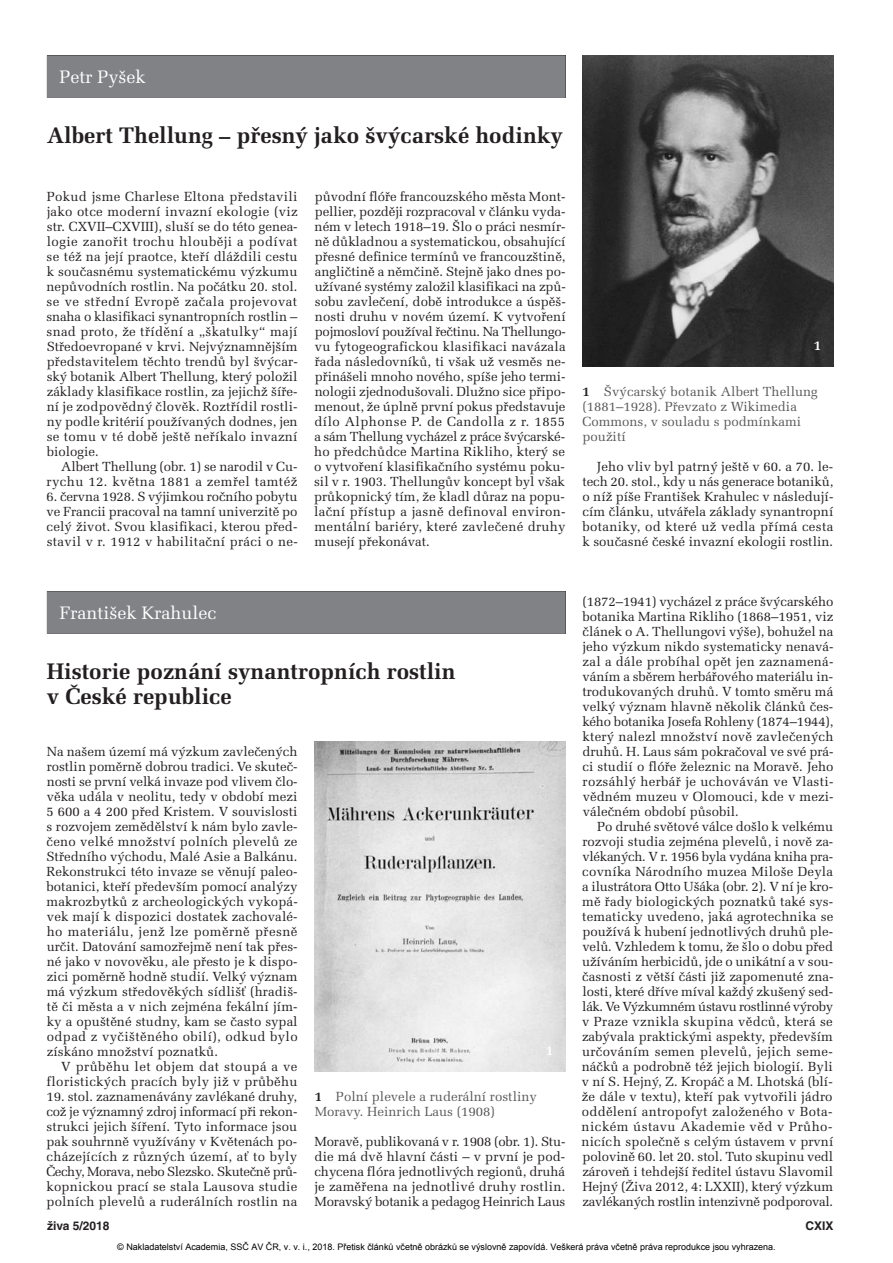
<style>
.page{position:relative;width:893px;height:1263px;background:#fff}
.page>*{position:absolute;margin:0;border:0;box-sizing:border-box;transform-origin:0 0}
.t1{font:700 22.5px/25.5px "Melior CE";color:#231f20}
.t2{font:18px "Melior CE";color:#fff}
.t3{font:700 13.5px "Melior CE";color:#fff}
.t4{font:13.2px/15px "Melior CE";letter-spacing:.015em;color:#231f20;text-align:justify}
.t5{font:13.2px/15px "Melior CE";color:#57585a}
.t6{font:13.2px/15px "Melior CE";letter-spacing:.035em;color:#231f20;text-align:right}
.t7{font:700 12px "Helvetica CE";color:#231f20}
.t8{font:9px "Arial";color:#000}
.s1{font-weight:700;color:#231f20}
</style>
<div class="page">
<div style="left:47px;top:55px;width:519px;height:43px;background:#808285"></div>
<div style="left:47px;top:591px;width:519px;height:43px;background:#808285"></div>
<img style="left:583px;top:55px;width:250px;height:311px">
<img style="left:315px;top:741px;width:251px;height:330px">
<h2 class="t2" style="left:60px;top:70px;width:88px">Petr Pyšek</h2>
<h1 class="t1" style="left:47px;top:125px;width:518px">Albert Thellung – přesný jako švýcarské hodinky</h1>
<p class="t4" style="left:46px;top:191px;width:253px">Pokud jsme Charlese Eltona představili jako otce moderní invazní ekologie (viz str. CXVII–CXVIII), sluší se do této genea&shy;logie zanořit trochu hlouběji a podívat se též na její praotce, kteří dláždili cestu k současnému systematickému výzkumu nepůvodních rostlin. Na počátku 20. stol. se ve střední Evropě začala projevovat snaha o klasifikaci synantropních rostlin – snad proto, že třídění a „škatulky“ mají Středoevropané v krvi. Nejvýznamnějším představitelem těchto trendů byl švýcar&shy;ský botanik Albert Thellung, který položil základy klasifikace rostlin, za jejichž šíře&shy;ní je zodpovědný člověk. Roztřídil rostli&shy;ny podle kritérií používaných dodnes, jen se tomu v té době ještě neříkalo invazní biologie.</p>
<p class="t6" style="left:47px;top:461px;width:252px">Albert Thellung (obr. 1) se narodil v Cu - rychu 12. května 1881 a zemřel tamtéž</p>
<p class="t4" style="left:46px;top:491px;width:253px">6. června 1928. S výjimkou ročního pobytu ve Francii pracoval na tamní univerzitě po celý život. Svou klasifikaci, kterou před&shy;stavil v r. 1912 v habilitační práci o ne -</p>
<p class="t4" style="left:314px;top:191px;width:253px">původní flóře francouzského města Mont&shy;pellier, později rozpracoval v článku vyda&shy;ném v letech 1918–19. Šlo o práci nesmír&shy;ně důkladnou a systematickou, obsahující přesné definice termínů ve francouzštině, angličtině a němčině. Stejně jako dnes po - užívané systémy založil klasifikaci na způ&shy;sobu zavlečení, době introdukce a úspěš&shy;nosti druhu v novém území. K vytvoření pojmosloví používal řečtinu. Na Thellungo - vu fytogeografickou klasifikaci navázala řada následovníků, ti však už vesměs ne - přinášeli mnoho nového, spíše jeho termi&shy;nologii zjednodušovali. Dlužno sice připo - menout, že úplně první pokus představuje dílo Alphonse P. de Candolla z r. 1855 a sám Thellung vycházel z práce švýcarské&shy;ho předchůdce Martina Rikliho, který se o vytvoření klasifikačního systému poku&shy;sil v r. 1903. Thellungův koncept byl však průkopnický tím, že kladl důraz na popu&shy;lační přístup a jasně definoval environ&shy;mentální bariéry, které zavlečené druhy musejí překonávat.</p>
<p class="t3" style="left:814px;top:341px;width:9px">1</p>
<p class="t5" style="left:582px;top:386px;width:237px"><span class="s1">1</span> Švýcarský botanik Albert Thellung (1881–1928). Převzato z Wikimedia<br>Commons, v souladu s podmínkami použití</p>
<p class="t4" style="left:582px;top:461px;width:252px;text-indent:15px">Jeho vliv byl patrný ještě v 60. a 70. le - tech 20. stol., kdy u nás generace botaniků, o níž píše František Krahulec v následují&shy;cím článku, utvářela základy synantropní botaniky, od které už vedla přímá cesta k současné české invazní ekologii rostlin.</p>
<h2 class="t2" style="left:60px;top:606px;width:158px">František Krahulec</h2>
<h1 class="t1" style="left:47px;top:661px;width:410px">Historie poznání synantropních rostlin v České republice</h1>
<p class="t4" style="left:47px;top:746px;width:253px">Na našem území má výzkum zavlečených rostlin poměrně dobrou tradici. Ve skuteč - nosti se první velká invaze pod vlivem člo&shy;věka udála v neolitu, tedy v období mezi 5 600 a 4 200 před Kristem. V souvislosti s rozvojem zemědělství k nám bylo zavle&shy;čeno velké množství polních plevelů ze Středního východu, Malé Asie a Balkánu.<br>Rekonstrukci této invaze se věnují paleo&shy;botanici, kteří především pomocí analýzy makrozbytků z archeologických vykopá&shy;vek mají k dispozici dostatek zachovalé&shy;ho materiálu, jenž lze poměrně přesně určit. Datování samozřejmě není tak přes&shy;né jako v novověku, ale přesto je k dispo&shy;zici poměrně hodně studií. Velký význam má výzkum středověkých sídlišť (hradiš&shy;tě či města a v nich zejména fekální jím&shy;ky a opuštěné studny, kam se často sypal odpad z vyčištěného obilí), odkud bylo získáno množství poznatků.</p>
<p class="t4" style="left:47px;top:1061px;width:252px;text-align:right">V průběhu let objem dat stoupá a ve floristických pracích byly již v průběhu</p>
<p class="t4" style="left:46px;top:1091px;width:253px">19. stol. zaznamenávány zavlékané druhy, což je významný zdroj informací při rekon&shy;strukci jejich šíření. Tyto informace jsou pak souhrnně využívány v Květenách po - cházejících z různých území, ať to byly Čechy, Morava, nebo Slezsko. Skutečně prů&shy;kopnickou prací se stala Lausova studie polních plevelů a ruderálních rostlin na</p>
<p class="t3" style="left:546px;top:1045px;width:9px">1</p>
<p class="t5" style="left:315px;top:1091px;width:224px"><span class="s1">1</span> Polní plevele a ruderální rostliny<br>Moravy. Heinrich Laus (1908)</p>
<p class="t4" style="left:314px;top:1136px;width:253px">Moravě, publikovaná v r. 1908 (obr. 1). Stu&shy;die má dvě hlavní části – v první je pod&shy;chycena flóra jednotlivých regionů, druhá je zaměřena na jednotlivé druhy rostlin.<br>Moravský botanik a pedagog Heinrich Laus</p>
<p class="t4" style="left:582px;top:596px;width:253px">(1872–1941) vycházel z práce švýcarského botanika Martina Rikliho (1868–1951, viz článek o A. Thellungovi výše), bohužel na jeho výzkum nikdo systematicky nenavá&shy;zal a dále probíhal opět jen zaznamená&shy;váním a sběrem herbářového materiálu in - trodukovaných druhů. V tomto směru má velký význam hlavně několik článků čes&shy;kého botanika Josefa Rohleny (1874–1944), který nalezl množství nově zavlečených druhů. H. Laus sám pokračoval ve své prá&shy;ci studií o flóře železnic na Moravě. Jeho rozsáhlý herbář je uchováván ve Vlasti&shy;vědném muzeu v Olomouci, kde v mezi&shy;válečném období působil.</p>
<p class="t4" style="left:581px;top:821px;width:253px;text-indent:16px">Po druhé světové válce došlo k velkému rozvoji studia zejména plevelů, i nově za - vlékaných. V r. 1956 byla vydána kniha pra&shy;covníka Národního muzea Miloše Deyla a ilustrátora Otto Ušáka (obr. 2). V ní je kro&shy;mě řady biologických poznatků také sys&shy;tematicky uvedeno, jaká agrotechnika se používá k hubení jednotlivých druhů ple&shy;velů. Vzhledem k tomu, že šlo o dobu před užíváním herbicidů, jde o unikátní a v sou&shy;časnosti z větší části již zapomenuté zna&shy;losti, které dříve míval každý zkušený sed&shy;lák. Ve Výzkumném ústavu rostlinné výroby v Praze vznikla skupina vědců, která se zabývala praktickými aspekty, především určováním semen plevelů, jejich seme&shy;náčků a podrobně též jejich biologií. Byli v ní S. Hejný, Z. Kropáč a M. Lhotská (blí&shy;že dále v textu), kteří pak vytvořili jádro oddělení antropofyt založeného v Bota&shy;nickém ústavu Akademie věd v Průho&shy;nicích společně s celým ústavem v první polovině 60. let 20. stol. Tuto skupinu vedl zároveň i tehdejší ředitel ústavu Slavomil Hejný (Živa 2012, 4: LXXII), který výzkum zavlékaných rostlin intenzivně podporoval.</p>
<p class="t7" style="left:47px;top:1221px;width:64px">živa 5/2018</p>
<p class="t7" style="left:805px;top:1221px;width:30px">CXIX</p>
<p class="t8" style="left:117px;top:1241px;width:660px">© Nakladatelství Academia, SSČ AV ČR, v. v. i., 2018. Přetisk článků včetně obrázků se výslovně zapovídá. Veškerá práva včetně práva reprodukce jsou vyhrazena.</p>
</div>
